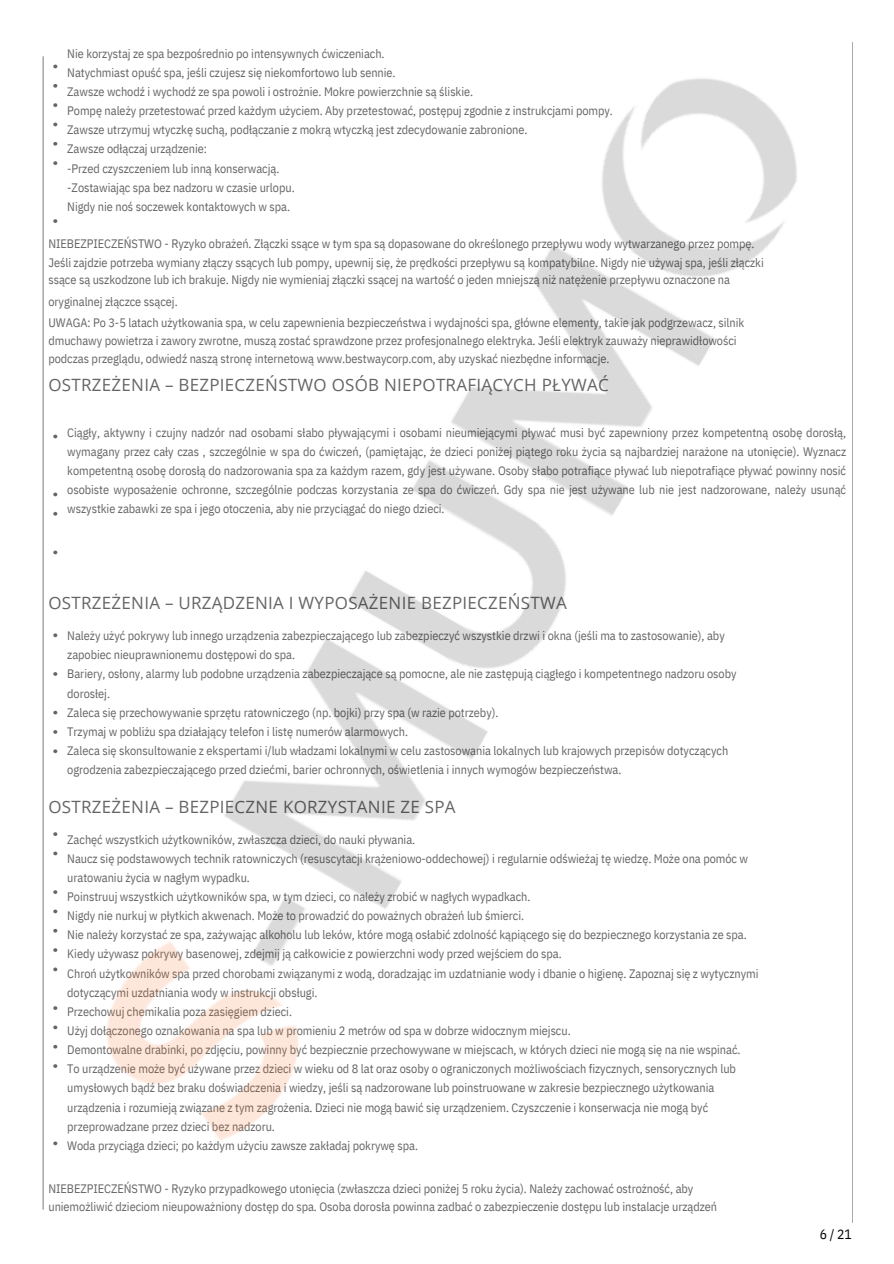
<style>
.page{position:relative;width:894px;height:1264px;background:#fff}
.page>*{position:absolute;margin:0;border:0;box-sizing:border-box;transform-origin:0 0}
.t1{font:16.95px "Open Sans";letter-spacing:.015em;color:#656565}
.t2{font:13.5px "IBM Plex Sans Cond";color:#000}
.t3{font:12.3px/19.2px "IBM Plex Sans Cond";letter-spacing:-.005em;color:#656565}
</style>
<div class="page">
<img style="left:42px;top:56px;width:2px;height:1154px">
<hr style="left:852px;top:43px;width:1px;height:1179px;background:#aaa">
<img style="left:43px;top:42px;width:810px;height:1152px">
<p class="t3" style="left:67px;top:44px;width:547px">Nie korzystaj ze spa bezpośrednio po intensywnych ćwiczeniach.<br>Natychmiast opuść spa, jeśli czujesz się niekomfortowo lub sennie.<br>Zawsze wchodź i wychodź ze spa powoli i ostrożnie. Mokre powierzchnie są śliskie.<br>Pompę należy przetestować przed każdym użyciem. Aby przetestować, postępuj zgodnie z instrukcjami pompy.<br>Zawsze utrzymuj wtyczkę suchą, podłączanie z mokrą wtyczką jest zdecydowanie zabronione.<br>Zawsze odłączaj urządzenie:<br>-Przed czyszczeniem lub inną konserwacją.<br>-Zostawiając spa bez nadzoru w czasie urlopu.<br>Nigdy nie noś soczewek kontaktowych w spa.</p>
<p class="t3" style="left:48px;top:234px;width:707px">NIEBEZPIECZEŃSTWO - Ryzyko obrażeń. Złączki ssące w tym spa są dopasowane do określonego przepływu wody wytwarzanego przez pompę.</p>
<p class="t3" style="left:48px;top:253px;width:716px">Jeśli zajdzie potrzeba wymiany złączy ssących lub pompy, upewnij się, że prędkości przepływu są kompatybilne. Nigdy nie używaj spa, jeśli złączki</p>
<p class="t3" style="left:48px;top:270px;width:683px">ssące są uszkodzone lub ich brakuje. Nigdy nie wymieniaj złączki ssącej na wartość o jeden mniejszą niż natężenie przepływu oznaczone na</p>
<h1 class="t3" style="left:48px;top:291px;width:131px">oryginalnej złączce ssącej.</h1>
<p class="t3" style="left:48px;top:313px;width:697px">UWAGA: Po 3-5 latach użytkowania spa, w celu zapewnienia bezpieczeństwa i wydajności spa, główne elementy, takie jak podgrzewacz, silnik</p>
<h1 class="t3" style="left:48px;top:331px;width:689px">dmuchawy powietrza i zawory zwrotne, muszą zostać sprawdzone przez profesjonalnego elektryka. Jeśli elektryk zauważy nieprawidłowości</h1>
<p class="t3" style="left:48px;top:349px;width:562px">podczas przeglądu, odwiedź naszą stronę internetową www.bestwaycorp.com, aby uzyskać niezbędne informacje.</p>
<p class="t1" style="left:48px;top:373px;width:561px">OSTRZEŻENIA – BEZPIECZEŃSTWO OSÓB NIEPOTRAFIĄCYCH PŁYWAĆ</p>
<p class="t3" style="left:67px;top:422px;width:780px;text-align:justify">Ciągły, aktywny i czujny nadzór nad osobami słabo pływającymi i osobami nieumiejącymi pływać musi być zapewniony przez kompetentną osobę dorosłą, wymagany przez cały czas , szczególnie w spa do ćwiczeń, (pamiętając, że dzieci poniżej piątego roku życia są najbardziej narażone na utonięcie). Wyznacz kompetentną osobę dorosłą do nadzorowania spa za każdym razem, gdy jest używane. Osoby słabo potrafiące pływać lub niepotrafiące pływać powinny nosić osobiste wyposażenie ochronne, szczególnie podczas korzystania ze spa do ćwiczeń. Gdy spa nie jest używane lub nie jest nadzorowane, należy usunąć wszystkie zabawki ze spa i jego otoczenia, aby nie przyciągać do niego dzieci.</p>
<p class="t1" style="left:48px;top:591px;width:520px">OSTRZEŻENIA – URZĄDZENIA I WYPOSAŻENIE BEZPIECZEŃSTWA</p>
<p class="t3" style="left:67px;top:626px;width:670px">Należy użyć pokrywy lub innego urządzenia zabezpieczającego lub zabezpieczyć wszystkie drzwi i okna (jeśli ma to zastosowanie), aby zapobiec nieuprawnionemu dostępowi do spa.<br>Bariery, osłony, alarmy lub podobne urządzenia zabezpieczające są pomocne, ale nie zastępują ciągłego i kompetentnego nadzoru osoby dorosłej.<br>Zaleca się przechowywanie sprzętu ratowniczego (np. bojki) przy spa (w razie potrzeby).<br>Trzymaj w pobliżu spa działający telefon i listę numerów alarmowych.<br>Zaleca się skonsultowanie z ekspertami i/lub władzami lokalnymi w celu zastosowania lokalnych lub krajowych przepisów dotyczących ogrodzenia zabezpieczającego przed dziećmi, barier ochronnych, oświetlenia i innych wymogów bezpieczeństwa.</p>
<p class="t1" style="left:48px;top:794px;width:408px">OSTRZEŻENIA – BEZPIECZNE KORZYSTANIE ZE SPA</p>
<p class="t3" style="left:67px;top:829px;width:692px">Zachęć wszystkich użytkowników, zwłaszcza dzieci, do nauki pływania.<br>Naucz się podstawowych technik ratowniczych (resuscytacji krążeniowo-oddechowej) i regularnie odświeżaj tę wiedzę. Może ona pomóc w uratowaniu życia w nagłym wypadku.<br>Poinstruuj wszystkich użytkowników spa, w tym dzieci, co należy zrobić w nagłych wypadkach.<br>Nigdy nie nurkuj w płytkich akwenach. Może to prowadzić do poważnych obrażeń lub śmierci.<br>Nie należy korzystać ze spa, zażywając alkoholu lub leków, które mogą osłabić zdolność kąpiącego się do bezpiecznego korzystania ze spa.<br>Kiedy używasz pokrywy basenowej, zdejmij ją całkowicie z powierzchni wody przed wejściem do spa.<br>Chroń użytkowników spa przed chorobami związanymi z wodą, doradzając im uzdatnianie wody i dbanie o higienę. Zapoznaj się z wytycznymi dotyczącymi uzdatniania wody w instrukcji obsługi.<br>Przechowuj chemikalia poza zasięgiem dzieci.<br>Użyj dołączonego oznakowania na spa lub w promieniu 2 metrów od spa w dobrze widocznym miejscu.<br>Demontowalne drabinki, po zdjęciu, powinny być bezpiecznie przechowywane w miejscach, w których dzieci nie mogą się na nie wspinać.<br>To urządzenie może być używane przez dzieci w wieku od 8 lat oraz osoby o ograniczonych możliwościach fizycznych, sensorycznych lub umysłowych bądź bez braku doświadczenia i wiedzy, jeśli są nadzorowane lub poinstruowane w zakresie bezpiecznego użytkowania urządzenia i rozumieją związane z tym zagrożenia. Dzieci nie mogą bawić się urządzeniem. Czyszczenie i konserwacja nie mogą być przeprowadzane przez dzieci bez nadzoru.<br>Woda przyciąga dzieci; po każdym użyciu zawsze zakładaj pokrywę spa.</p>
<p class="t3" style="left:48px;top:1178px;width:646px">NIEBEZPIECZEŃSTWO - Ryzyko przypadkowego utonięcia (zwłaszcza dzieci poniżej 5 roku życia). Należy zachować ostrożność, aby</p>
<p class="t3" style="left:48px;top:1196px;width:670px">uniemożliwić dzieciom nieupoważniony dostęp do spa. Osoba dorosła powinna zadbać o zabezpieczenie dostępu lub instalacje urządzeń</p>
<p class="t2" style="left:819px;top:1225px;width:33px">6/21</p>
</div>
